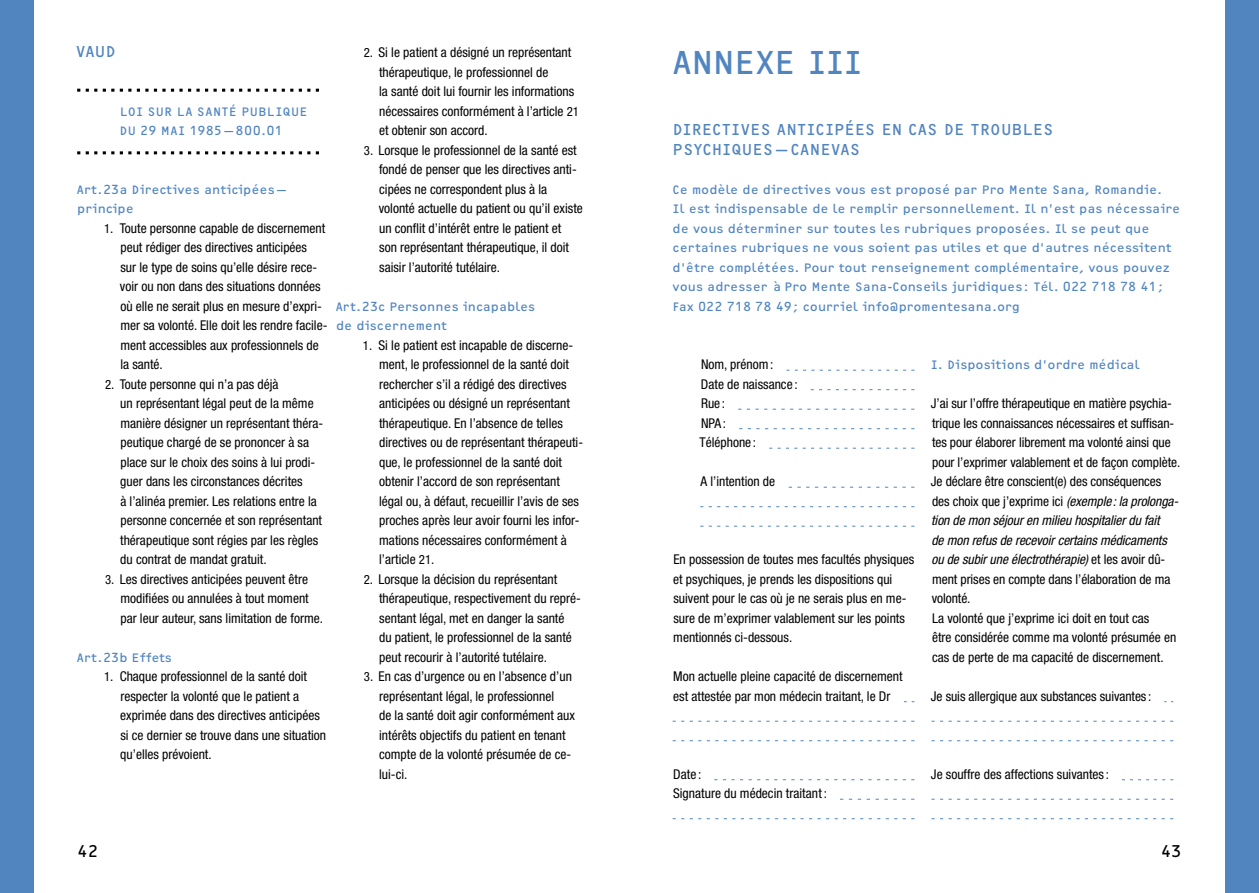
<style>
.page{position:relative;width:1259px;height:893px;background:#fff}
.page>*{position:absolute;margin:0;border:0;box-sizing:border-box;transform-origin:0 0}
.t1{font:34.5px "OCRF";letter-spacing:-.025em;color:#5185c0}
.t2{font:16.5px/19.5px "OCRF";color:#5185c0}
.t3{font:16.5px "OCRF";color:#000}
.t4{font:condensed 13.5px/19.5px "Helvetica Neue";color:#000}
.t5{font:12.75px/19.5px "OCRF";color:#5185c0}
.t6{font:12.75px/19.5px "OCRF";letter-spacing:.02em;color:#5185c0}
.s1{font-size:12.75px}
.s2{font-style:italic}
</style>
<div class="page">
<div style="left:0;top:0;width:34px;height:893px;background:#5185c0"></div>
<div style="left:1225px;top:0;width:34px;height:893px;background:#5185c0"></div>
<svg style="left:77px;top:89px;width:242px;height:3px"></svg>
<svg style="left:77px;top:151px;width:242px;height:3px"></svg>
<svg style="left:786px;top:370px;width:128px;height:1px"></svg>
<svg style="left:810px;top:389px;width:104px;height:1px"></svg>
<svg style="left:738px;top:409px;width:176px;height:1px"></svg>
<svg style="left:739px;top:428px;width:175px;height:1px"></svg>
<svg style="left:769px;top:448px;width:145px;height:1px"></svg>
<svg style="left:788px;top:487px;width:126px;height:1px"></svg>
<svg style="left:700px;top:506px;width:214px;height:1px"></svg>
<svg style="left:700px;top:526px;width:214px;height:1px"></svg>
<svg style="left:672px;top:721px;width:242px;height:1px"></svg>
<svg style="left:672px;top:740px;width:242px;height:1px"></svg>
<svg style="left:714px;top:779px;width:200px;height:1px"></svg>
<svg style="left:840px;top:799px;width:74px;height:1px"></svg>
<svg style="left:672px;top:818px;width:242px;height:1px"></svg>
<svg style="left:931px;top:721px;width:242px;height:1px"></svg>
<svg style="left:931px;top:740px;width:242px;height:1px"></svg>
<svg style="left:1122px;top:779px;width:51px;height:1px"></svg>
<svg style="left:931px;top:799px;width:242px;height:1px"></svg>
<svg style="left:931px;top:818px;width:242px;height:1px"></svg>
<p class="t2" style="left:76px;top:41px;width:41px">Vaud</p>
<p class="t6" style="left:119px;top:101px;width:190px">Loi sur la santé publique du 29 mai 1985 — 800.01</p>
<p class="t5" style="left:77px;top:179px;width:211px">Art.23 a Directives anticipées— principe</p>
<p class="t4" style="left:120px;top:218px;width:209px;text-indent:-16px"><span class="s1">1</span>. Toute personne capable de discernement peut rédiger des directives anticipées<br>sur le type de soins qu’elle désire rece&shy;voir ou non dans des situations données où elle ne serait plus en mesure d’expri&shy;mer sa volonté. Elle doit les rendre facile&shy;ment accessibles aux professionnels de la santé.</p>
<p class="t4" style="left:120px;top:374px;width:204px;text-indent:-15px"><span class="s1">2</span>. Toute personne qui n’a pas déjà<br>un représentant légal peut de la même manière désigner un représentant théra&shy;peutique chargé de se prononcer à sa place sur le choix des soins à lui prodi&shy;guer dans les circonstances décrites<br>à l’alinéa premier. Les relations entre la personne concernée et son repré-sentant thérapeutique sont régies par les règles du contrat de mandat gratuit.</p>
<p class="t4" style="left:120px;top:569px;width:204px;text-indent:-15px"><span class="s1">3</span>. Les directives anticipées peuvent être modifiées ou annulées à tout moment par leur auteur, sans limitation de forme.</p>
<p class="t5" style="left:77px;top:647px;width:96px">Art.23 b Effets</p>
<p class="t4" style="left:120px;top:667px;width:207px;text-indent:-16px"><span class="s1">1</span>. Chaque professionnel de la santé doit respecter la volonté que le patient a exprimée dans des directives anticipées si ce dernier se trouve dans une situation qu’elles prévoient.</p>
<p class="t4" style="left:379px;top:43px;width:201px;text-indent:-15px"><span class="s1">2</span>. Si le patient a désigné un représentant thérapeutique, le professionnel de<br>la santé doit lui fournir les informations nécessaires conformément à l’article <span class="s1">21 </span>et obtenir son accord.</p>
<p class="t4" style="left:379px;top:140px;width:205px;text-indent:-15px"><span class="s1">3</span>. Lorsque le professionnel de la santé est fondé de penser que les directives anti&shy;cipées ne correspondent plus à la volonté actuelle du patient ou qu’il existe un conflit d’intérêt entre le patient et<br>son représentant thérapeutique, il doit saisir l’autorité tutélaire.</p>
<p class="t5" style="left:336px;top:296px;width:201px">Art.23c Personnes incapables de discernement</p>
<p class="t4" style="left:379px;top:335px;width:206px;text-indent:-16px"><span class="s1">1</span>. Si le patient est incapable de discerne&shy;ment, le professionnel de la santé doit rechercher s’il a rédigé des directives anticipées ou désigné un représentant thérapeutique. En l’absence de telles directives ou de représentant thérapeuti&shy;que, le professionnel de la santé doit obtenir l’accord de son représentant légal ou, à défaut, recueillir l’avis de ses proches après leur avoir fourni les infor&shy;mations nécessaires conformément à l’article <span class="s1">21</span>.</p>
<p class="t4" style="left:379px;top:569px;width:203px;text-indent:-15px"><span class="s1">2</span>. Lorsque la décision du représentant thérapeutique, respectivement du repré&shy;sentant légal, met en danger la santé<br>du patient, le professionnel de la santé peut recourir à l’autorité tutélaire.</p>
<p class="t4" style="left:379px;top:667px;width:197px;text-indent:-15px"><span class="s1">3</span>. En cas d’urgence ou en l’absence d’un représentant légal, le professionnel<br>de la santé doit agir conformément aux intérêts objectifs du patient en tenant compte de la volonté présumée de ce&shy;lui-ci.</p>
<h1 class="t1" style="left:672px;top:41px;width:153px">Annexe III</h1>
<p class="t2" style="left:672px;top:119px;width:383px">directives anticipées en cas de troubles psychiques— Canevas</p>
<p class="t5" style="left:672px;top:179px;width:509px">Ce modèle de directives vous est proposé par Pro Mente S ana, Romandie.<br>Il est indispensable de le remplir personnellement. Il n’est pas nécessaire de vous déterminer sur toutes les rubriques proposées. Il se peut que certaines rubriques ne vous soient pas utiles et que d’autres nécessitent d’être complétées. Pour tout renseignement complémentaire, vous pouvez vous adresser à Pro Mente S ana-Conseils juridiques: Tél. 022 718 78 4 1; Fax 022 718 78 49; courriel info@promentesana.org</p>
<p class="t4" style="left:699px;top:355px;width:100px">Nom, prénom:<br>Date de naissance :<br>Rue :<br>NPA:<br>Téléphone :</p>
<p class="t4" style="left:700px;top:472px;width:76px">A l’intention de</p>
<p class="t4" style="left:673px;top:550px;width:242px">En possession de toutes mes facultés physiques et psychiques, je prends les dispositions qui suivent pour le cas où je ne serais plus en me&shy;sure de m’exprimer valablement sur les points mentionnés ci-dessous.</p>
<p class="t4" style="left:673px;top:667px;width:231px">Mon actuelle pleine capacité de discernement est attestée par mon médecin traitant, le Dr</p>
<p class="t5" style="left:930px;top:355px;width:211px">I . Dispositions d’ordre médical</p>
<p class="t4" style="left:931px;top:394px;width:251px">J’ai sur l’offre thérapeutique en matière psychia&shy;trique les connaissances nécessaires et suffisan&shy;tes pour élaborer librement ma volonté ainsi que pour l’exprimer valablement et de façon complète.<br>Je déclare être conscient(e) des conséquences des choix que j’exprime ici <span class="s2">(exemple : la prolonga&shy;tion de mon séjour en milieu hospitalier du fait<br>de mon refus de recevoir certains médicaments ou de subir une électrothérapie)</span> et les avoir dû&shy;ment prises en compte dans l’élaboration de ma volonté.<br>La volonté que j’exprime ici doit en tout cas<br>être considérée comme ma volonté présumée en cas de perte de ma capacité de discernement.</p>
<p class="t4" style="left:931px;top:686px;width:222px">Je suis allergique aux substances suivantes :</p>
<p class="t4" style="left:673px;top:764px;width:155px">Date :<br>Signature du médecin traitant:</p>
<p class="t4" style="left:931px;top:764px;width:180px">Je souffre des affections suivantes :</p>
<p class="t3" style="left:77px;top:841px;width:23px">42</p>
<p class="t3" style="left:1160px;top:841px;width:10px">43</p>
</div>
